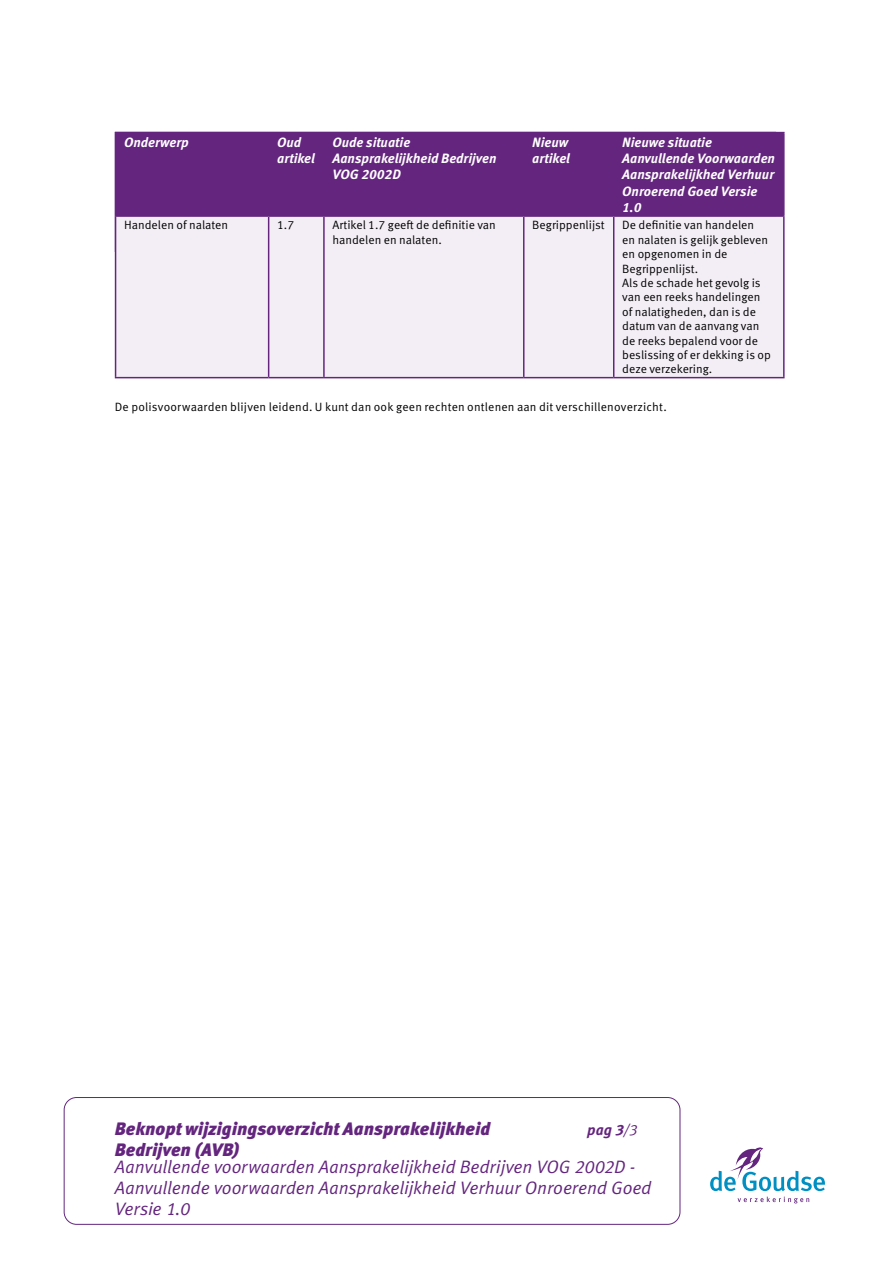
<style>
.page{position:relative;width:893px;height:1263px;background:#fff}
.page>*{position:absolute;margin:0;border:0;box-sizing:border-box;transform-origin:0 0}
.t1{font:18px/21px "Meta OT Norm Ita";letter-spacing:-.01em;color:#64257e}
.t2{font:italic 900 18px "Meta OT";color:#64257e}
.t3{font:italic 700 15px "Meta OT";color:#64257e}
.t4{font:italic 700 13.5px/16.2px "Meta OT";color:#fff}
.t5{font:12px/14.4px "Meta OT Norm";color:#000}
.s1{font-family:"Meta OT Norm Ita";font-weight:400;font-style:normal}
</style>
<div class="page">
<svg style="left:710px;top:1147px;width:115px;height:56px"></svg>
<div style="left:64px;top:1097px;width:616px;height:128px;border:1px solid #64257e;border-radius:12px"></div>
<div style="left:116px;top:133px;width:667px;height:82px;background:#64257e"></div>
<div style="left:116px;top:217px;width:667px;height:160px;background:#f3eef5"></div>
<hr style="left:268px;top:133px;width:1px;height:82px;background:#64257e">
<hr style="left:115px;top:217px;width:1px;height:160px;background:#64257e">
<hr style="left:268px;top:217px;width:1px;height:160px;background:#64257e">
<hr style="left:323px;top:217px;width:2px;height:160px;background:#64257e">
<hr style="left:523px;top:217px;width:1px;height:160px;background:#64257e">
<hr style="left:613px;top:217px;width:1px;height:160px;background:#64257e">
<hr style="left:783px;top:217px;width:2px;height:160px;background:#64257e">
<hr style="left:115px;top:377px;width:154px;height:1px;background:#64257e">
<hr style="left:269px;top:377px;width:55px;height:1px;background:#64257e">
<hr style="left:324px;top:377px;width:200px;height:1px;background:#64257e">
<hr style="left:524px;top:377px;width:90px;height:1px;background:#64257e">
<hr style="left:614px;top:377px;width:171px;height:1px;background:#64257e">
<hr style="left:323px;top:133px;width:2px;height:82px;background:#64257e">
<hr style="left:523px;top:133px;width:1px;height:82px;background:#64257e">
<hr style="left:613px;top:133px;width:1px;height:82px;background:#64257e">
<hr style="left:115px;top:132px;width:154px;height:1px;background:#64257e">
<hr style="left:115px;top:133px;width:1px;height:82px;background:#64257e">
<hr style="left:269px;top:132px;width:55px;height:1px;background:#64257e">
<hr style="left:324px;top:132px;width:200px;height:1px;background:#64257e">
<hr style="left:524px;top:132px;width:90px;height:1px;background:#64257e">
<hr style="left:614px;top:132px;width:171px;height:1px;background:#64257e">
<hr style="left:783px;top:133px;width:2px;height:82px;background:#64257e">
<hr style="left:115px;top:215px;width:154px;height:2px;background:#64257e">
<hr style="left:269px;top:215px;width:55px;height:2px;background:#64257e">
<hr style="left:324px;top:215px;width:200px;height:2px;background:#64257e">
<hr style="left:524px;top:215px;width:90px;height:2px;background:#64257e">
<hr style="left:614px;top:215px;width:171px;height:2px;background:#64257e">
<p class="t4" style="left:124px;top:134px;width:66px">Onderwerp</p>
<p class="t4" style="left:277px;top:134px;width:39px">Oud artikel</p>
<p class="t4" style="left:332px;top:134px;width:166px">Oude situatie<br>Aansprakelijkheid Bedrijven<br>VOG 2002D</p>
<p class="t4" style="left:532px;top:134px;width:39px">Nieuw artikel</p>
<p class="t4" style="left:622px;top:134px;width:154px">Nieuwe situatie<br>Aanvullende Voorwaarden<br>Aansprakelijkhed Verhuur<br>Onroerend Goed Versie<br>1.0</p>
<p class="t5" style="left:124px;top:218px;width:106px">Handelen of nalaten</p>
<p class="t5" style="left:277px;top:218px;width:19px">1.7</p>
<p class="t5" style="left:332px;top:218px;width:165px">Artikel 1.7 geeft de definitie van handelen en nalaten.</p>
<p class="t5" style="left:532px;top:218px;width:74px">Begrippenlijst</p>
<p class="t5" style="left:622px;top:218px;width:150px">De definitie van handelen<br>en nalaten is gelijk gebleven en opgenomen in de<br>Begrippenlijst.<br>Als de schade het gevolg is van een reeks handelingen of nalatigheden, dan is de datum van de aanvang van de reeks bepalend voor de beslissing of er dekking is op deze verzekering.</p>
<p class="t5" style="left:115px;top:400px;width:553px">De polisvoorwaarden blijven leidend. U kunt dan ook geen rechten ontlenen aan dit verschillenoverzicht.</p>
<p class="t4" style="left:269px;top:134px;width:39px">Oud artikel</p>
<p class="t4" style="left:324px;top:134px;width:166px">Oude situatie<br>Aansprakelijkheid Bedrijven<br>VOG 20 2D</p>
<p class="t4" style="left:524px;top:134px;width:39px">Nieuw artikel</p>
<p class="t4" style="left:614px;top:134px;width:154px">Nieuwe situatie<br>Aanvullende Vo rwa rden<br>Aansprakelijkhed Verhu r<br>Onroerend Goed Versie<br>1.0</p>
<h1 class="t2" style="left:115px;top:1118px;width:377px">Beknopt wijzigingsoverzicht Aansprakelijkheid</h1>
<p class="t3" style="left:587px;top:1121px;width:52px">pag 3<span class="s1">/3</span></p>
<h1 class="t2" style="left:115px;top:1139px;width:126px">Bedrijven (AVB)</h1>
<h1 class="t1" style="left:115px;top:1157px;width:538px">Aanvullende voorwaarden Aansprakelijkheid Bedrijven VOG 2002D -<br>Aanvullende voorwaarden Aansprakelijkheid Verhuur Onroerend Goed<br>Versie 1.0</h1>
</div>
